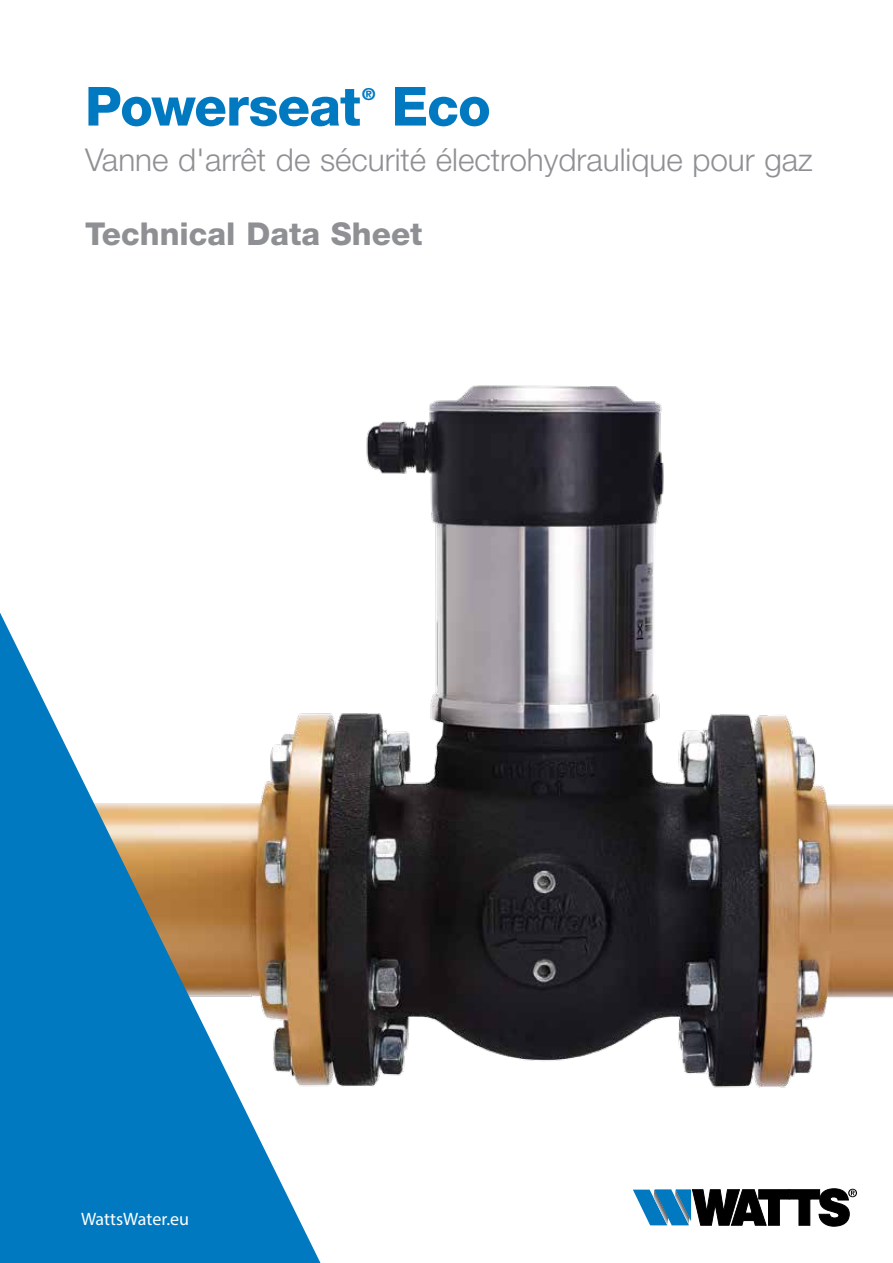
<style>
.page{position:relative;width:893px;height:1263px;background:#fff}
.page>*{position:absolute;margin:0;border:0;box-sizing:border-box;transform-origin:0 0}
.t1{font:800 54px "Helvetica Neue LT Std";letter-spacing:-.02em;color:#0079c1}
.t2{font:300 31.5px "Helvetica Neue LT Std";color:#8e9093}
.t3{font:800 31.5px "Helvetica Neue LT Std";color:#8e9093}
.t4{font:18px "Myriad Pro";color:#fff}
.t5{font:800 16.65px "Helvetica Neue LT Std";color:#0079c1}
</style>
<div class="page">
<img style="left:0;top:385px;width:893px;height:703px">
<svg style="left:0;top:613px;width:320px;height:650px;fill:#0079c1"></svg>
<svg style="left:633px;top:1188px;width:224px;height:38px"></svg>
<h1 class="t1" style="left:85px;top:74px;width:277px">Powerseat</h1>
<p class="t5" style="left:362px;top:84px;width:15px">®</p>
<h1 class="t1" style="left:392px;top:74px;width:101px">Eco</h1>
<p class="t2" style="left:85px;top:140px;width:729px">Vanne d'arrêt de sécurité électrohydraulique pour gaz</p>
<p class="t3" style="left:85px;top:215px;width:339px">Technical Data Sheet</p>
<p class="t4" style="left:81px;top:1208px;width:109px">WattsWater.eu</p>
</div>
